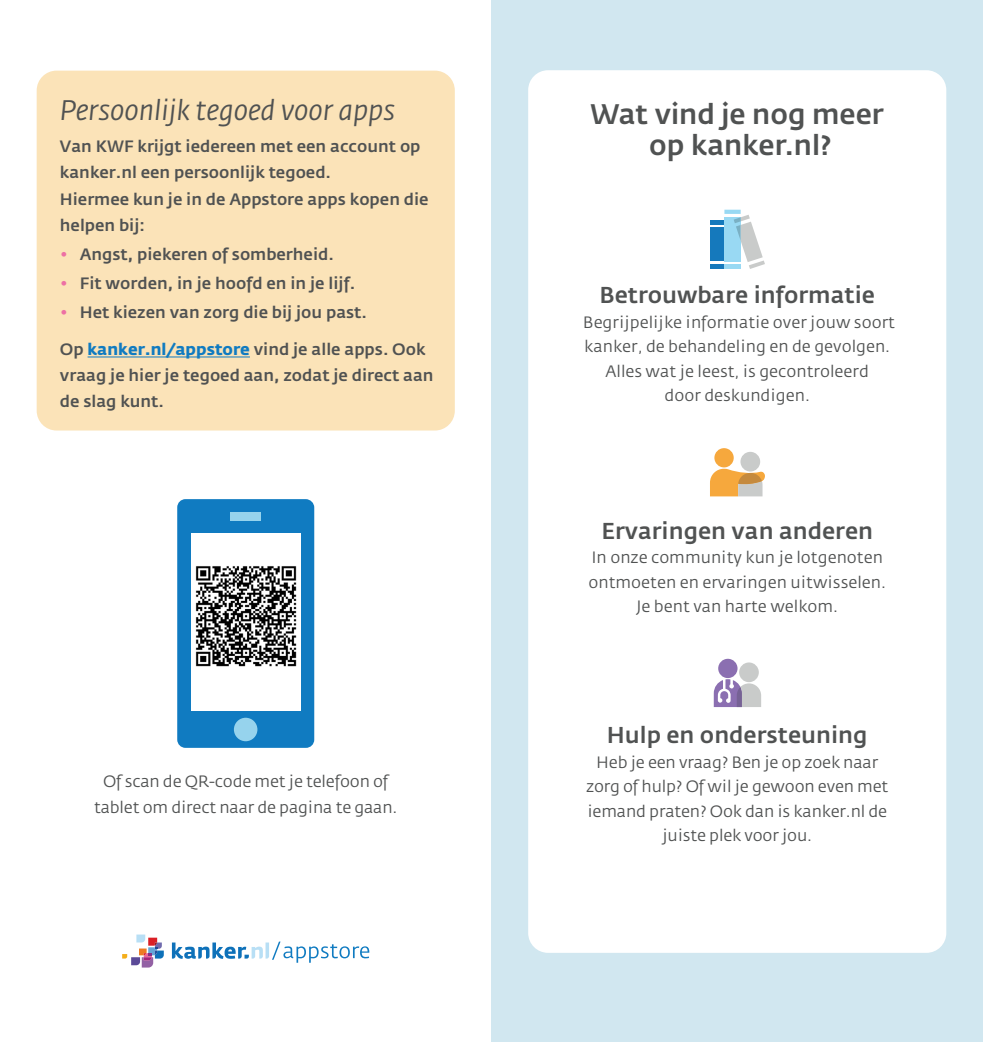
<style>
.page{position:relative;width:983px;height:1042px;background:#fff}
.page>*{position:absolute;margin:0;border:0;box-sizing:border-box;transform-origin:0 0}
.Paragraph_Style_4{font:500 28px/31.5px "Fedra Sans Std";color:#505252;text-align:center}
.Paragraph_Style_3{font:italic 28px "KWF Fedra Sans";color:#505252}
.Paragraph_Style_1{font:500 22.75px "KWF Fedra Sans";color:#505252}
.Paragraph_Style_7{font:16.28px/24.5px "KWF Fedra Sans";color:#505252;text-align:center}
.intro_vet{font:500 16.28px/26.2px "KWF Fedra Sans";color:#505252}
.Paragraph_Style_5{font:16.28px/26.2px "KWF Fedra Sans";letter-spacing:-.01em;color:#505252;text-align:center}
.s1{color:#ed70a4}
.s2{font-weight:700;color:#107bc1}
</style>
<div class="page">
<div style="left:491px;top:0;width:491px;height:1042px;background:#d1e7f0"></div>
<div style="left:528px;top:70px;width:418px;height:883px;background:#fff;border-radius:20px"></div>
<div style="left:714px;top:448px;width:19px;height:19px;background:#f6a83d;border-radius:50%"></div>
<div style="left:740px;top:452px;width:20px;height:19px;background:#c9cbca;border-radius:50%"></div>
<svg style="left:710px;top:469px;width:55px;height:27px"></svg>
<div style="left:739px;top:662px;width:19px;height:20px;background:#c9cbca;border-radius:50%"></div>
<div style="left:718px;top:659px;width:19px;height:19px;background:#8b6fb1;border-radius:50%"></div>
<svg style="left:713px;top:679px;width:48px;height:28px"></svg>
<hr style="left:709px;top:220px;width:15px;height:4px;background:#1579bc">
<div style="left:709px;top:227px;width:15px;height:34px;background:#1579bc"></div>
<hr style="left:709px;top:265px;width:15px;height:4px;background:#1579bc">
<svg style="left:724px;top:210px;width:40px;height:59px"></svg>
<div style="left:37px;top:71px;width:417px;height:359px;background:#fbe3b8;border-radius:20px"></div>
<hr style="left:88px;top:357px;width:162px;height:1px;background:#107bc1">
<div style="left:177px;top:499px;width:137px;height:249px;background:#107bc1;border-radius:8px"></div>
<div style="left:191px;top:533px;width:109px;height:177px;background:#fff"></div>
<div style="left:234px;top:718px;width:23px;height:23px;background:#96d3ed;border-radius:50%"></div>
<div style="left:230px;top:512px;width:31px;height:9px;background:#96d3ed"></div>
<img style="left:195px;top:566px;width:102px;height:101px">
<svg style="left:122px;top:934px;width:42px;height:33px"></svg>
<svg style="left:172px;top:941px;width:197px;height:22px"></svg>
<p class="Paragraph_Style_3" style="left:60px;top:95px;width:337px">Persoonlijk tegoed voor apps</p>
<p class="intro_vet" style="left:60px;top:134px;width:370px">Van KWF krijgt iedereen met een account op kanker.nl een persoonlijk tegoed.<br>Hiermee kun je in de Appstore apps kopen die helpen bij:</p>
<p class="intro_vet" style="left:60px;top:241px;width:275px"><span class="s1">•</span> Angst, piekeren of somberheid.</p>
<p class="intro_vet" style="left:60px;top:271px;width:297px"><span class="s1">•</span> Fit worden, in je hoofd en in je lijf.</p>
<p class="intro_vet" style="left:60px;top:300px;width:308px"><span class="s1">•</span> Het kiezen van zorg die bij jou past.</p>
<p class="intro_vet" style="left:60px;top:336px;width:375px">Op <span class="s2">kanker.nl/appstore</span> vind je alle apps. Ook vraag je hier je tegoed aan, zodat je direct aan de slag kunt.</p>
<p class="Paragraph_Style_5" style="left:94px;top:768px;width:305px">Of scan de QR-code met je telefoon of tablet om direct naar de pagina te gaan.</p>
<p class="Paragraph_Style_4" style="left:590px;top:98px;width:294px">Wat vind je nog meer op kanker.nl?</p>
<p class="Paragraph_Style_1" style="left:599px;top:282px;width:277px">Betrouwbare informatie</p>
<p class="Paragraph_Style_7" style="left:582px;top:310px;width:313px">Begrijpelijke informatie over jouw soort kanker, de behandeling en de gevolgen.<br>Alles wat je leest, is gecontroleerd<br>door deskundigen.</p>
<p class="Paragraph_Style_1" style="left:601px;top:517px;width:273px">Ervaringen van anderen</p>
<p class="Paragraph_Style_7" style="left:588px;top:545px;width:299px">In onze community kun je lotgenoten ontmoeten en ervaringen uitwisselen.<br>Je bent van harte welkom.</p>
<p class="Paragraph_Style_1" style="left:606px;top:722px;width:262px">Hulp en ondersteuning</p>
<p class="Paragraph_Style_7" style="left:586px;top:750px;width:304px">Heb je een vraag? Ben je op zoek naar zorg of hulp? Of wil je gewoon even met iemand praten? Ook dan is kanker.nl de juiste plek voor jou.</p>
</div>
